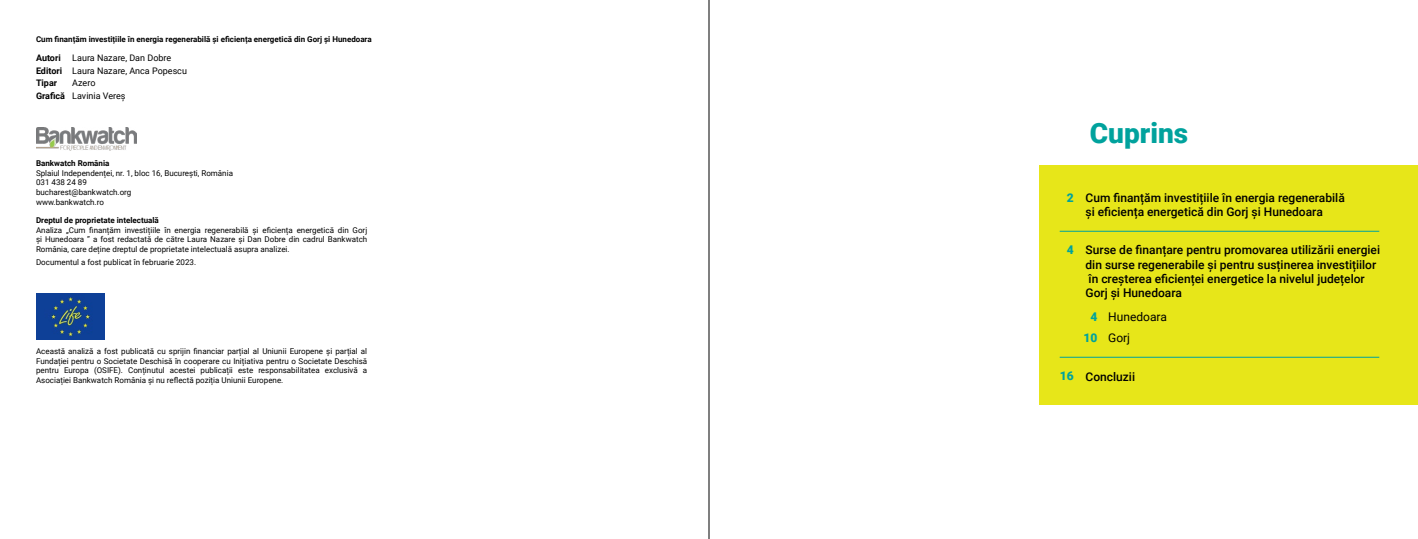
<style>
.page{position:relative;width:1418px;height:539px;background:#fff}
.page>*{position:absolute;margin:0;border:0;box-sizing:border-box;transform-origin:0 0}
.t1{font:900 28px "Roboto";color:#00a29d}
.t2{font:500 12px/14.4px "Roboto";color:#000}
.t3{font:12px/21.6px "Roboto";color:#000}
.t4{font:900 12px/21.6px "Roboto";color:#00a29d;text-align:center}
.t5{font:9px/12.8px "Roboto";color:#000}
.t6{font:700 9px/12.8px "Roboto";color:#000}
.t7{font:8px/9.6px "Roboto";color:#000;text-align:justify}
.t8{font:700 8px "Roboto";color:#000}
</style>
<div class="page">
<div style="left:1039px;top:165px;width:378px;height:240px;background:#e7e619"></div>
<img style="left:36px;top:127px;width:100px;height:23px">
<img style="left:36px;top:294px;width:68px;height:45px">
<hr style="left:1059px;top:231px;width:320px;height:1px;background:#00a29d">
<hr style="left:1059px;top:356px;width:320px;height:1px;background:#00a29d">
<hr style="left:708px;top:0;width:1px;height:539px;background:#000">
<p class="t8" style="left:36px;top:34px;width:337px">Cum finanțăm investițiile în energia regenerabilă și eficiența energetică din Gorj și Hunedoara</p>
<p class="t6" style="left:36px;top:51px;width:31px">Autori<br>Editori<br>Tipar<br>Grafică</p>
<p class="t5" style="left:72px;top:51px;width:116px">Laura Nazare, Dan Dobre<br>Laura Nazare, Anca Popescu<br>Azero<br>Lavinia Vereș</p>
<p class="t8" style="left:36px;top:158px;width:75px">Bankwatch România</p>
<p class="t7" style="left:36px;top:168px;width:198px;text-align:left">Splaiul Independenței, nr. 1, bloc 16, București, România<br>031 438 24 89<br>bucharest@bankwatch.org<br>www.bankwatch.ro</p>
<p class="t8" style="left:36px;top:214px;width:124px">Dreptul de proprietate intelectuală</p>
<p class="t7" style="left:36px;top:224px;width:333px">Analiza „Cum finanțăm investițiile în energia regenerabilă și eficiența energetică din Gorj și Hunedoara ” a fost redactată de către Laura Nazare și Dan Dobre din cadrul Bankwatch România, care deține dreptul de proprietate intelectuală asupra analizei.</p>
<p class="t7" style="left:36px;top:257px;width:162px">Documentul a fost publicat în februarie 2023.</p>
<p class="t7" style="left:36px;top:346px;width:333px">Această analiză a fost publicată cu sprijin financiar parțial al Uniunii Europene și parțial al Fundației pentru o Societate Deschisă în cooperare cu Inițiativa pentru o Societate Deschisă pentru Europa (OSIFE). Conținutul acestei publicații este responsabilitatea exclusivă a Asociației Bankwatch România și nu reflectă poziția Uniunii Europene.</p>
<h1 class="t1" style="left:1089px;top:113px;width:100px">Cuprins</h1>
<h2 class="t4" style="left:1066px;top:186px;width:8px">2</h2>
<h2 class="t4" style="left:1066px;top:238px;width:8px">4</h2>
<h2 class="t4" style="left:1059px;top:364px;width:15px">16</h2>
<h2 class="t2" style="left:1085px;top:190px;width:261px">Cum finanțăm investițiile în energia regenerabilă și eficiența energetică din Gorj și Hunedoara</h2>
<h2 class="t2" style="left:1085px;top:242px;width:296px">Surse de finanțare pentru promovarea utilizării energiei din surse regenerabile și pentru susținerea investițiilor în creșterea eficienței energetice la nivelul județelor Gorj și Hunedoara</h2>
<h2 class="t3" style="left:1108px;top:305px;width:60px">Hunedoara<br>Gorj</h2>
<h2 class="t2" style="left:1085px;top:368px;width:51px">Concluzii</h2>
<h2 class="t4" style="left:1083px;top:305px;width:15px">4<br>10</h2>
</div>
